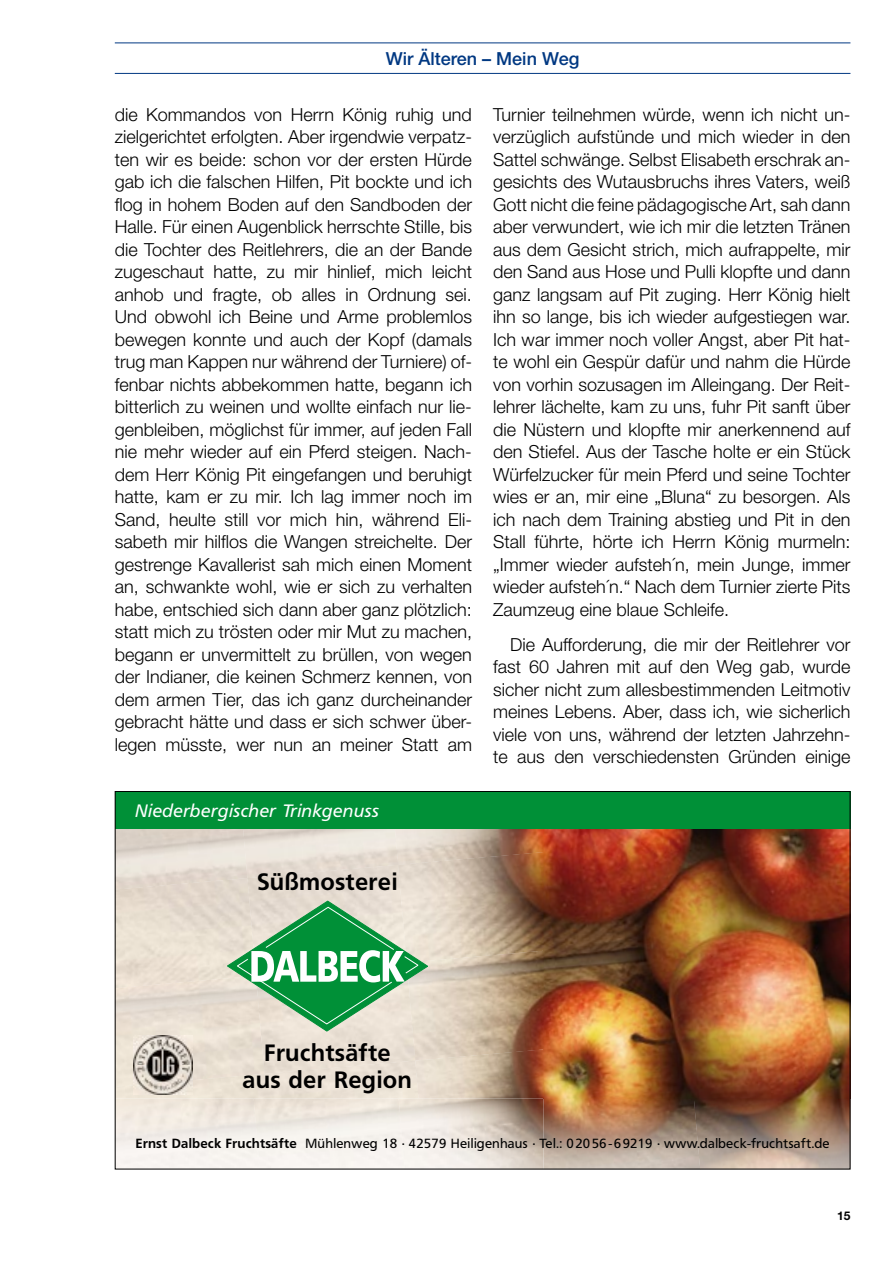
<style>
.page{position:relative;width:893px;height:1263px;background:#fff}
.page>*{position:absolute;margin:0;border:0;box-sizing:border-box;transform-origin:0 0}
.t1{font:23.25px/27.5px "Fru Bol";letter-spacing:.04em;color:#000;text-align:center}
.t2{font:300 18px/22.5px "Helvetica Neue";color:#000;text-align:justify}
.t3{font:500 18px "Helvetica Neue";color:#003882}
.t4{font:17.85px "Fru Med Ita";letter-spacing:.04em;color:#fff}
.t5{font:13.05px "Fru Med";letter-spacing:.04em;color:#000}
.t6{font:700 12px "Helvetica Neue";color:#000}
.s1{font-family:"Fru Bol"}
</style>
<div class="page">
<hr style="left:115px;top:43px;width:735px;height:1px;background:#003882">
<hr style="left:115px;top:73px;width:735px;height:1px;background:#003882">
<img style="left:544px;top:829px;width:304px;height:269px">
<img style="left:392px;top:829px;width:152px;height:36px">
<div style="left:247px;top:865px;width:151px;height:35px;background:#e4dacf"></div>
<img style="left:398px;top:852px;width:146px;height:98px">
<img style="left:117px;top:976px;width:139px;height:84px">
<img style="left:407px;top:950px;width:137px;height:110px">
<div style="left:117px;top:1060px;width:298px;height:38px;background:#ebe1d4"></div>
<img style="left:415px;top:1049px;width:129px;height:49px">
<img style="left:405px;top:1098px;width:289px;height:69px">
<img style="left:694px;top:1098px;width:154px;height:69px">
<div style="left:115px;top:791px;width:735px;height:38px;background:#009037"></div>
<svg style="left:226px;top:900px;width:203px;height:132px;background:#93c59d"></svg>
<img style="left:134px;top:1036px;width:58px;height:58px">
<p class="t3" style="left:386px;top:47px;width:195px">Wir Älteren – Mein Weg</p>
<p class="t2" style="left:493px;top:102px;width:359px">Turnier teilnehmen würde, wenn ich nicht un&shy;verzüglich aufstünde und mich wieder in den Sattel schwänge. Selbst Elisabeth erschrak an&shy;gesichts des Wutausbruchs ihres Vaters, weiß Gott nicht die feine pädagogische Art, sah dann aber verwundert, wie ich mir die letzten Tränen aus dem Gesicht strich, mich aufrappelte, mir den Sand aus Hose und Pulli klopfte und dann ganz langsam auf Pit zuging. Herr König hielt ihn so lange, bis ich wieder aufgestiegen war.<br>Ich war immer noch voller Angst, aber Pit hat&shy;te wohl ein Gespür dafür und nahm die Hürde von vorhin sozusagen im Alleingang. Der Reit&shy;lehrer lächelte, kam zu uns, fuhr Pit sanft über die Nüstern und klopfte mir anerkennend auf den Stiefel. Aus der Tasche holte er ein Stück Würfelzucker für mein Pferd und seine Tochter wies er an, mir eine „Bluna“ zu besorgen. Als ich nach dem Training abstieg und Pit in den Stall führte, hörte ich Herrn König murmeln: „Immer wieder aufsteh´n, mein Junge, immer wieder aufsteh´n.“ Nach dem Turnier zierte Pits Zaumzeug eine blaue Schleife.</p>
<p class="t2" style="left:493px;top:633px;width:359px;text-indent:17px">Die Aufforderung, die mir der Reitlehrer vor fast 60 Jahren mit auf den Weg gab, wurde sicher nicht zum allesbestimmenden Leitmotiv meines Lebens. Aber, dass ich, wie sicherlich viele von uns, während der letzten Jahrzehn&shy;te aus den verschiedensten Gründen einige</p>
<p class="t2" style="left:115px;top:102px;width:359px">die Kommandos von Herrn König ruhig und zielgerichtet erfolgten. Aber irgendwie verpatz&shy;ten wir es beide: schon vor der ersten Hürde gab ich die falschen Hilfen, Pit bockte und ich flog in hohem Boden auf den Sandboden der Halle. Für einen Augenblick herrschte Stille, bis die Tochter des Reitlehrers, die an der Bande zugeschaut hatte, zu mir hinlief, mich leicht anhob und fragte, ob alles in Ordnung sei.<br>Und obwohl ich Beine und Arme problemlos bewegen konnte und auch der Kopf (damals trug man Kappen nur während der Turniere) of&shy;fenbar nichts abbekommen hatte, begann ich bitterlich zu weinen und wollte einfach nur lie&shy;genbleiben, möglichst für immer, auf jeden Fall nie mehr wieder auf ein Pferd steigen. Nach&shy;dem Herr König Pit eingefangen und beruhigt hatte, kam er zu mir. Ich lag immer noch im Sand, heulte still vor mich hin, während Eli&shy;sabeth mir hilflos die Wangen streichelte. Der gestrenge Kavallerist sah mich einen Moment an, schwankte wohl, wie er sich zu verhalten habe, entschied sich dann aber ganz plötzlich: statt mich zu trösten oder mir Mut zu machen, begann er unvermittelt zu brüllen, von wegen der Indianer, die keinen Schmerz kennen, von dem armen Tier, das ich ganz durcheinander gebracht hätte und dass er sich schwer über&shy;legen müsste, wer nun an meiner Statt am</p>
<p class="t4" style="left:136px;top:801px;width:245px">Niederbergischer Trinkgenuss</p>
<p class="t1" style="left:258px;top:868px;width:141px">Süßmosterei</p>
<p class="t1" style="left:243px;top:1039px;width:170px">Fruchtsäfte aus der Region</p>
<p class="t5" style="left:136px;top:1136px;width:695px"><span class="s1">Ernst Dalbeck Fruchtsäfte</span> Mühlenweg 18 · 42579 Heiligenhaus · Tel.: 02056-69219 · www.dalbeck-fruchtsaft.de</p>
<p class="t6" style="left:837px;top:1209px;width:15px">15</p>
</div>
